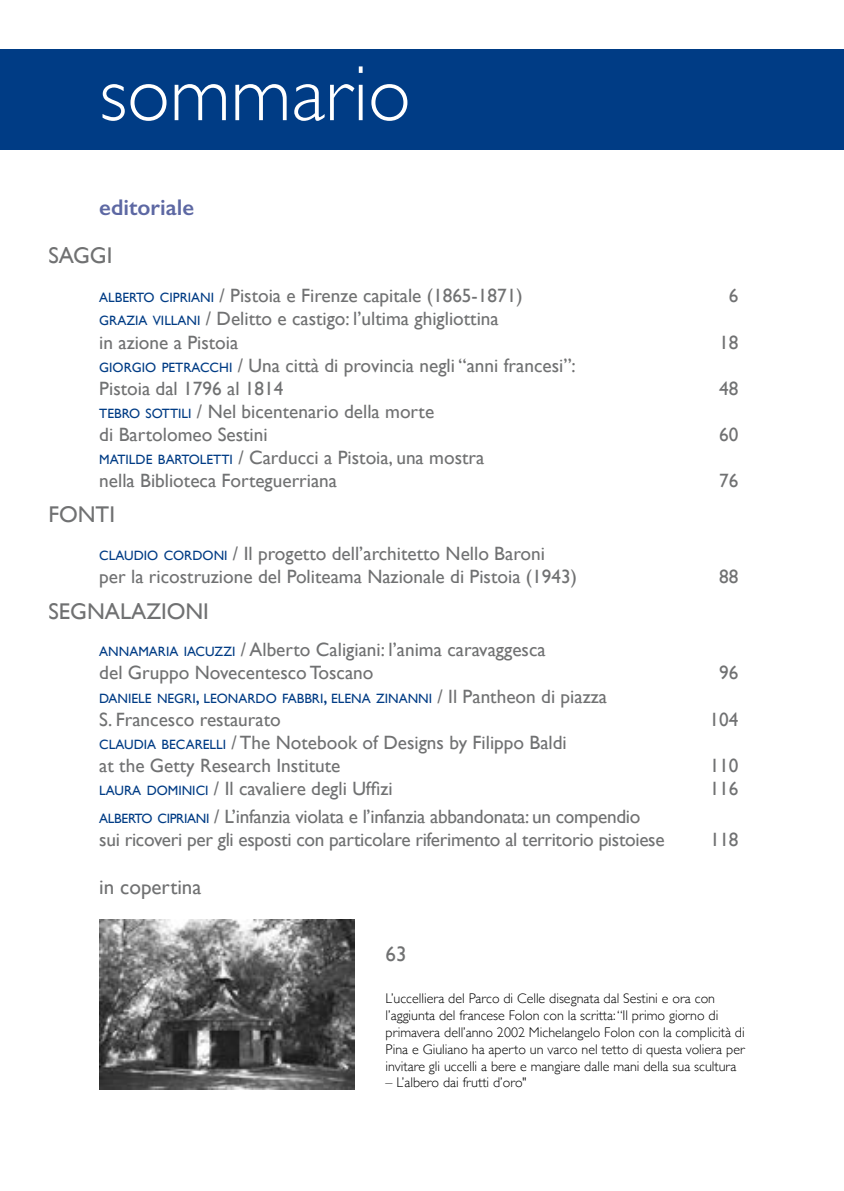
<style>
.page{position:relative;width:844px;height:1191px;background:#fff}
.page>*{position:absolute;margin:0;border:0;box-sizing:border-box;transform-origin:0 0}
.t1{font:300 78.75px "Gill Sans";color:#fff}
.t2{font:22.75px "Gill Sans";color:#707172}
.t3{font:600 22.75px "Gill Sans";color:#5d68a3}
.t4{font:21px "Gill Sans";color:#707172}
.t5{font:19.25px/23.1px "Gill Sans";color:#707172}
.t6{font:300 14px/16.8px "Gill Sans";color:#000}
.t7{font:13.47px "Gill Sans";color:#003c85}
.s1{font-size:13.47px;color:#003c85}
.s2{font-style:inherit}
.s3{font-size:19.25px}
.s4{font-size:19.25px;color:#707172}
</style>
<div class="page">
<div style="left:0;top:50px;width:843px;height:100px;background:#003c85"></div>
<img style="left:99px;top:919px;width:256px;height:170px">
<h1 class="t1" style="left:99px;top:32px;width:313px">sommario</h1>
<p class="t3" style="left:99px;top:193px;width:96px">editoriale</p>
<p class="t2" style="left:48px;top:242px;width:66px">SAGGI</p>
<p class="t5" style="left:99px;top:284px;width:424px"><span class="s1">ALBERTO CIPRIANI</span> <span class="s2">/</span> Pistoia e Firenze capitale (1865-1871)</p>
<p class="t5" style="left:728px;top:284px;width:11px">6</p>
<p class="t5" style="left:99px;top:307px;width:401px"><span class="s1">GRAZIA VILLANI</span> <span class="s2">/</span> Delitto e castigo: l’ultima ghigliottina in azione a Pistoia</p>
<p class="t5" style="left:719px;top:330px;width:21px">18</p>
<p class="t5" style="left:99px;top:353px;width:478px"><span class="s1">GIORGIO PETRACCHI</span> <span class="s2">/</span> Una città di provincia negli “anni francesi”:<br>Pistoia dal 1796 al 1814</p>
<p class="t5" style="left:99px;top:399px;width:336px"><span class="s1">TEBRO SOTTILI</span> <span class="s2">/</span> Nel bicentenario della morte di Bartolomeo Sestini</p>
<p class="t5" style="left:99px;top:446px;width:386px"><span class="s1">MATILDE BARTOLETTI</span> <span class="s2">/</span> Carducci a Pistoia, una mostra nella Biblioteca Forteguerriana</p>
<p class="t2" style="left:48px;top:501px;width:68px">FONTI</p>
<p class="t5" style="left:99px;top:541px;width:479px"><span class="s1">CLAUDIO CORDONI</span> <span class="s2">/</span> Il progetto dell’architetto Nello Baroni<br>per la ricostruzione del Politeama Nazionale di Pistoia (1943)</p>
<p class="t2" style="left:48px;top:598px;width:162px">SEGNALAZIONI</p>
<p class="t5" style="left:99px;top:638px;width:448px"><span class="s1">ANNAMARIA IACUZZI</span> <span class="s2">/</span> Alberto Caligiani: l’anima caravaggesca del Gruppo Novecentesco Toscano</p>
<p class="t5" style="left:719px;top:376px;width:21px">48</p>
<p class="t5" style="left:719px;top:423px;width:21px">60</p>
<p class="t5" style="left:719px;top:469px;width:21px">76</p>
<p class="t5" style="left:719px;top:564px;width:21px">88</p>
<p class="t5" style="left:719px;top:661px;width:21px">96</p>
<p class="t7" style="left:99px;top:690px;width:509px">DANIELE NEGRI<span class="s3">,</span> LEONARDO FABBRI<span class="s3">,</span> ELENA ZINANNI <span class="s4">/</span> <span class="s4">Il Pantheon di piazza</span></p>
<p class="t5" style="left:99px;top:707px;width:183px">S. Francesco restaurato</p>
<p class="t5" style="left:709px;top:707px;width:30px">104</p>
<p class="t5" style="left:99px;top:730px;width:469px"><span class="s1">CLAUDIA BECARELLI</span> <span class="s2">/</span> The Notebook of Designs by Filippo Baldi at the Getty Research Institute</p>
<p class="t5" style="left:709px;top:753px;width:30px">110</p>
<p class="t5" style="left:99px;top:776px;width:295px"><span class="s1">LAURA DOMINICI</span> <span class="s2">/</span> Il cavaliere degli Uffizi</p>
<p class="t5" style="left:709px;top:776px;width:30px">116</p>
<p class="t5" style="left:99px;top:805px;width:566px"><span class="s1">ALBERTO CIPRIANI</span> <span class="s2">/</span> L’infanzia violata e l’infanzia abbandonata: un compendio sui ricoveri per gli esposti con particolare riferimento al territorio pistoiese</p>
<p class="t5" style="left:710px;top:828px;width:30px">118</p>
<p class="t4" style="left:99px;top:874px;width:104px">in copertina</p>
<p class="t4" style="left:385px;top:942px;width:22px">63</p>
<p class="t6" style="left:385px;top:989px;width:360px">L’uccelliera del Parco di Celle disegnata dal Sestini e ora con l’aggiunta del francese Folon con la scritta: “Il primo giorno di primavera dell’anno 2002 Michelangelo Folon con la complicità di Pina e Giuliano ha aperto un varco nel tetto di questa voliera per invitare gli uccelli a bere e mangiare dalle mani della sua scultura</p>
<p class="t6" style="left:385px;top:1073px;width:142px">– L’albero dai frutti d’oro"</p>
</div>
